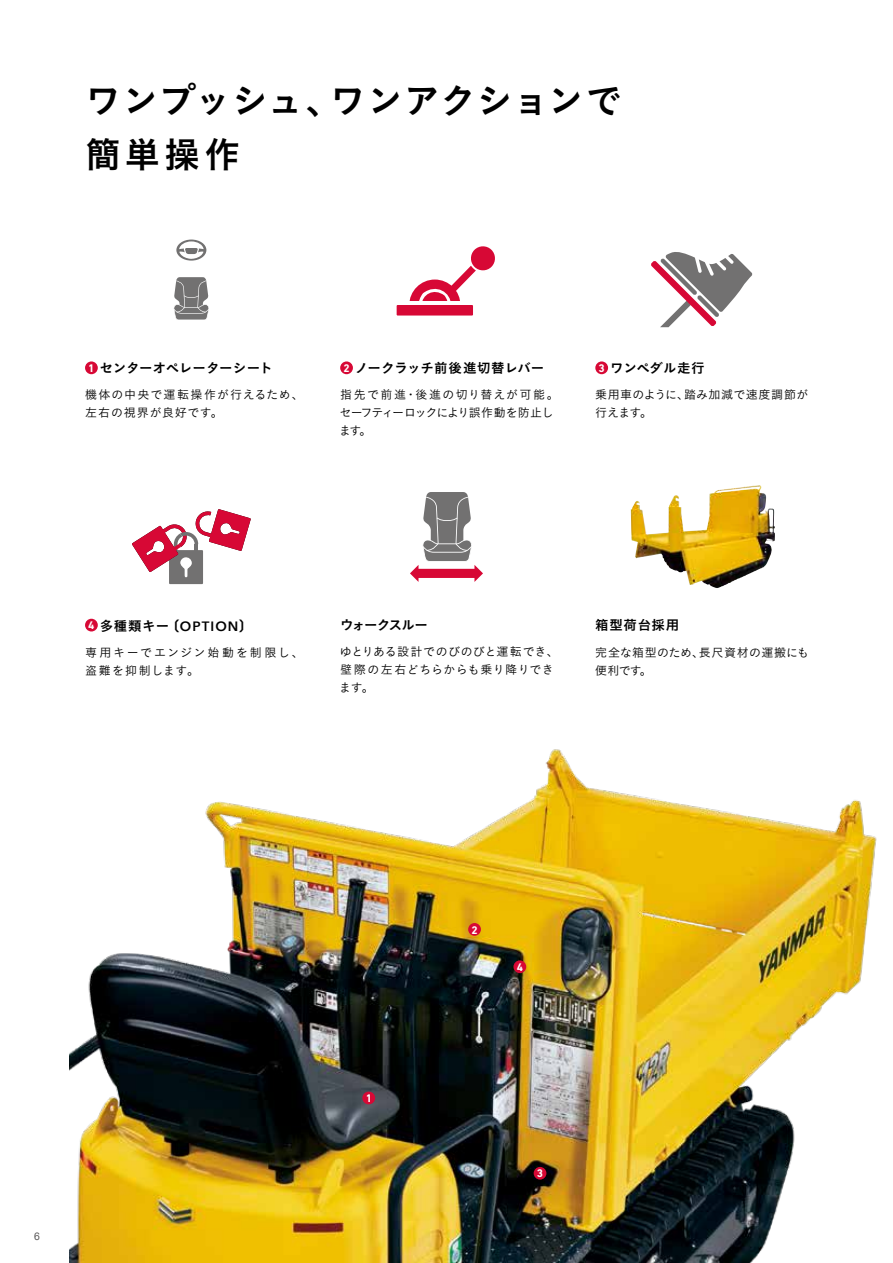
<style>
.page{position:relative;width:893px;height:1263px;background:#fff}
.page>*{position:absolute;margin:0;border:0;box-sizing:border-box;transform-origin:0 0}
.t1{font:36px/54px "Koburina Go Std W6";letter-spacing:.03em;color:#000}
.t2{font:13.5px "Koburina Go Std W6";color:#000}
.t3{font:13.5px "Koburina Go Std W6";letter-spacing:-.02em;color:#000}
.t4{font:13.5px "Koburina Go Std W6";letter-spacing:-.08em;color:#000}
.t5{font:12px/18px "Koburina Go Std W3";letter-spacing:.04em;color:#000}
.t6{font:12px/18px "Koburina Go Std W3";letter-spacing:.01em;color:#000}
.t7{font:12px/18px "Koburina Go Std W3";letter-spacing:.075em;color:#000}
.t8{font:12px/18px "Koburina Go Std W3";letter-spacing:.135em;color:#000}
.t9{font:12px/18px "Koburina Go Std W3";letter-spacing:.015em;color:#000}
.t10{font:700 11.25px "DIN Next LT Pro";color:#fff}
.t11{font:10.5px "Arial";color:#595757}
.s1{font-family:"DIN Next LT Pro";font-weight:700;font-size:11.25px;color:#fff}
.s2{font-family:"Avenir Next";font-weight:600}
</style>
<div class="page">
<svg style="left:410px;top:492px;width:73px;height:90px"></svg>
<img style="left:70px;top:749px;width:807px;height:514px">
<div style="left:362px;top:1091px;width:13px;height:13px;background:#d70835;border-radius:50%"></div>
<div style="left:468px;top:923px;width:13px;height:13px;background:#d70835;border-radius:50%"></div>
<div style="left:513px;top:960px;width:13px;height:13px;background:#d70835;border-radius:50%"></div>
<div style="left:534px;top:1167px;width:12px;height:12px;background:#d70835;border-radius:50%"></div>
<div style="left:85px;top:361px;width:13px;height:13px;background:#d70835;border-radius:50%"></div>
<div style="left:397px;top:305px;width:76px;height:10px;background:#d70835"></div>
<svg style="left:409px;top:246px;width:86px;height:55px"></svg>
<div style="left:340px;top:361px;width:13px;height:13px;background:#d70835;border-radius:50%"></div>
<div style="left:595px;top:361px;width:13px;height:13px;background:#d70835;border-radius:50%"></div>
<svg style="left:174px;top:277px;width:35px;height:43px;background:#8c8c8c"></svg>
<svg style="left:176px;top:240px;width:30px;height:21px"></svg>
<svg style="left:132px;top:509px;width:119px;height:75px"></svg>
<div style="left:85px;top:619px;width:13px;height:12px;background:#d70835;border-radius:50%"></div>
<img style="left:632px;top:485px;width:127px;height:49px">
<svg style="left:651px;top:252px;width:101px;height:75px"></svg>
<h1 class="t1" style="left:85px;top:74px;width:538px">ワンプッシュ、ワンアクションで簡単操作</h1>
<p class="t10" style="left:88px;top:362px;width:8px">1</p>
<p class="t2" style="left:355px;top:357px;width:191px">ノークラッチ前後進切替レバー</p>
<p class="t6" style="left:339px;top:386px;width:221px">指先で前進･後進の切り替えが可能。セーフティーロックにより誤作動を防止します。</p>
<p class="t10" style="left:343px;top:362px;width:8px">2</p>
<p class="t2" style="left:610px;top:357px;width:96px">ワンペダル走行</p>
<p class="t5" style="left:595px;top:386px;width:215px">乗用車のように、踏み加減で速度調節が行えます。</p>
<p class="t3" style="left:100px;top:357px;width:174px">センターオペレーターシート</p>
<p class="t7" style="left:85px;top:386px;width:220px">機体の中央で運転操作が行えるため、左右の視界が良好です。</p>
<p class="t10" style="left:599px;top:362px;width:8px">3</p>
<p class="t2" style="left:88px;top:615px;width:165px"><span class="s1">4</span> 多種類キー〔<span class="s2">OPTION</span>〕</p>
<p class="t8" style="left:85px;top:643px;width:220px">専用キーでエンジン始動を制限し、盗難を抑制します。</p>
<p class="t4" style="left:340px;top:614px;width:89px">ウォークスルー</p>
<p class="t5" style="left:339px;top:643px;width:221px">ゆとりある設計でのびのびと運転でき、壁際の左右どちらからも乗り降りできます。</p>
<p class="t2" style="left:595px;top:614px;width:86px">箱型荷台採用</p>
<p class="t9" style="left:595px;top:643px;width:215px">完全な箱型のため、長尺資材の運搬にも便利です。</p>
<p class="t11" style="left:34px;top:1229px;width:7px">6</p>
<p class="t10" style="left:366px;top:1092px;width:8px">1</p>
<p class="t10" style="left:471px;top:923px;width:8px">2</p>
<p class="t10" style="left:517px;top:960px;width:8px">4</p>
<p class="t10" style="left:537px;top:1167px;width:8px">3</p>
</div>
